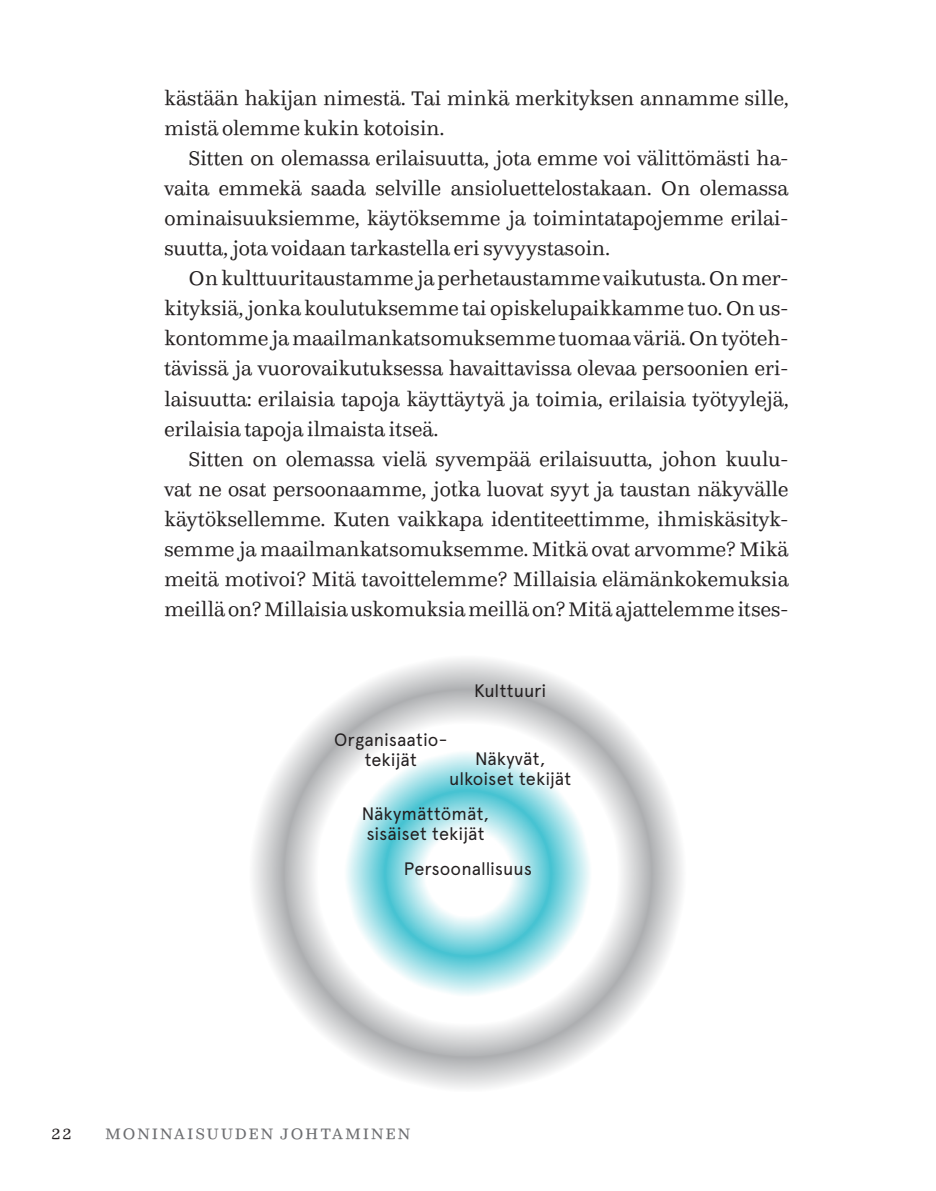
<style>
.page{position:relative;width:936px;height:1191px;background:#fff}
.page>*{position:absolute;margin:0;border:0;box-sizing:border-box;transform-origin:0 0}
.LEIPIS_SIS{font:300 21.2px/30px "Quixo OT";letter-spacing:-.005em;color:#231f20;text-align:justify}
.t1{font:300 20px "Quixo OT";letter-spacing:.06em;color:#6c6d70}
.t2{font:300 20px "Quixo OT";color:#231f20}
.MARGINAALITEKSI_PIEN{font:18px/20px "Apercu";color:#231f20;text-align:center}
</style>
<div class="page">
<svg style="left:253px;top:659px;width:430px;height:430px"></svg>
<svg style="left:344px;top:750px;width:247px;height:247px"></svg>
<p class="LEIPIS_SIS" style="left:164px;top:83px;width:625px">kästään hakijan nimestä. Tai minkä merkityksen annamme sille, mistä olemme kukin kotoisin.</p>
<p class="LEIPIS_SIS" style="left:164px;top:143px;width:625px;text-indent:24px">Sitten on olemassa erilaisuutta, jota emme voi välittömästi ha&shy;vaita emmekä saada selville ansioluettelostakaan. On olemassa ominaisuuksiemme, käytöksemme ja toimintatapojemme erilai&shy;suutta, jota voidaan tarkastella eri syvyystasoin.</p>
<p class="LEIPIS_SIS" style="left:164px;top:263px;width:625px;text-indent:24px">On kulttuuritaustamme ja perhetaustamme vaikutusta. On mer&shy;kityksiä, jonka koulutuksemme tai opiskelupaikkamme tuo. On us&shy;kontomme ja maailmankatsomuksemme tuomaa väriä. On työteh&shy;tävissä ja vuorovaikutuksessa havaittavissa olevaa persoonien eri&shy;laisuutta: erilaisia tapoja käyttäytyä ja toimia, erilaisia työtyylejä, erilaisia tapoja ilmaista itseä.</p>
<p class="LEIPIS_SIS" style="left:164px;top:443px;width:625px;text-indent:24px">Sitten on olemassa vielä syvempää erilaisuutta, johon kuulu&shy;vat ne osat persoonaamme, jotka luovat syyt ja taustan näkyvälle käytöksellemme. Kuten vaikkapa identiteettimme, ihmiskäsityk&shy;semme ja maailmankatsomuksemme. Mitkä ovat arvomme? Mikä meitä motivoi? Mitä tavoittelemme? Millaisia elämänkokemuksia meillä on? Millaisia uskomuksia meillä on? Mitä ajattelemme itses-</p>
<p class="MARGINAALITEKSI_PIEN" style="left:474px;top:680px;width:74px">Kulttuuri</p>
<p class="MARGINAALITEKSI_PIEN" style="left:334px;top:729px;width:115px">Organisaatio&shy;tekijät</p>
<p class="MARGINAALITEKSI_PIEN" style="left:449px;top:749px;width:124px">Näkyvät, ulkoiset tekijät</p>
<p class="MARGINAALITEKSI_PIEN" style="left:362px;top:803px;width:129px;text-align:left">Näkymättömät, sisäiset tekijät</p>
<p class="MARGINAALITEKSI_PIEN" style="left:404px;top:858px;width:130px">Persoonallisuus</p>
<p class="t2" style="left:51px;top:1118px;width:22px">22</p>
<p class="t1" style="left:105px;top:1118px;width:307px">Moninaisuuden johtaminen</p>
</div>
